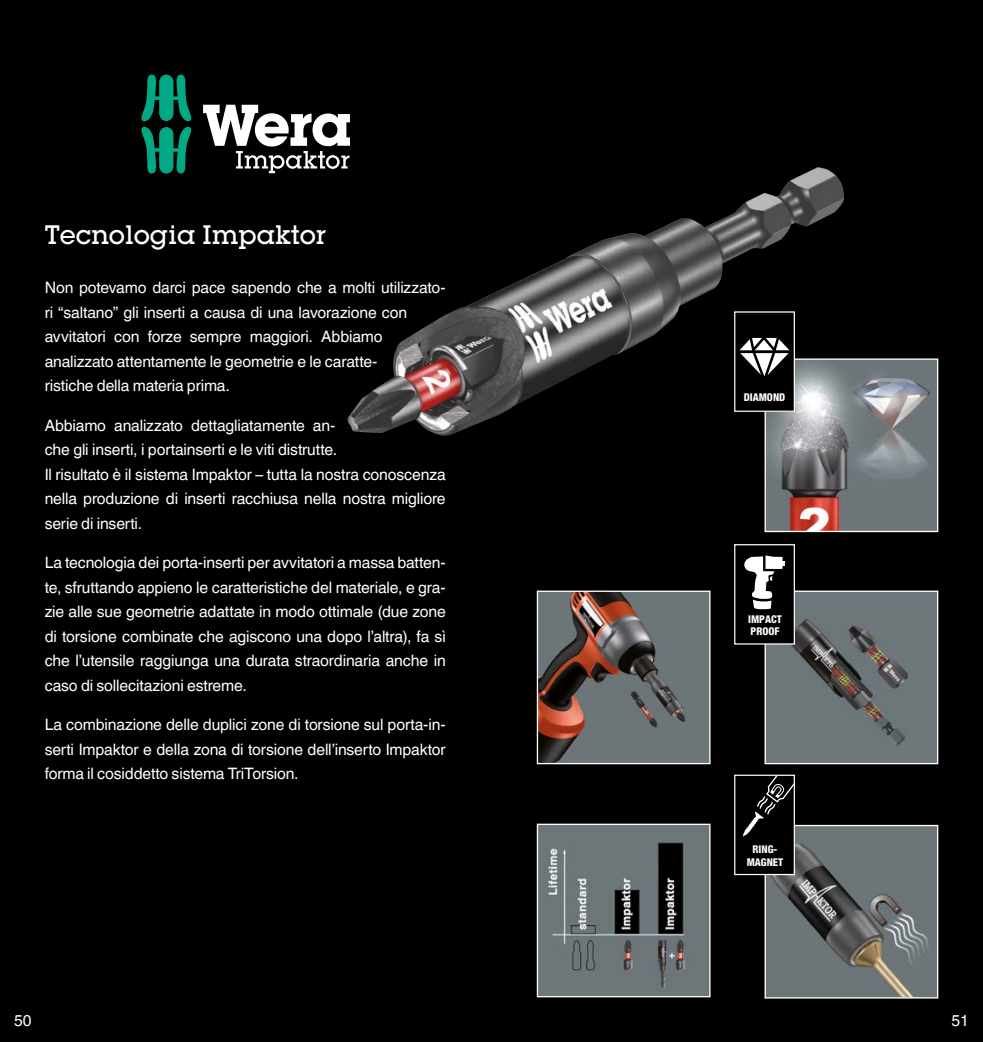
<style>
.page{position:relative;width:983px;height:1042px;background:#fff}
.page>*{position:absolute;margin:0;border:0;box-sizing:border-box;transform-origin:0 0}
.t1{font:28px "co lu regular multiling";color:#fff}
.t2{font:15.75px/24.5px "Helvetica World";letter-spacing:-.01em;color:#fff}
.t3{font:800 condensed 10.67px/12.6px "Helvetica Neue LT Std";color:#fff}
</style>
<div class="page">
<div style="left:0;top:0;width:982px;height:1042px;background:#000"></div>
<img style="left:347px;top:167px;width:496px;height:269px">
<svg style="left:141px;top:75px;width:51px;height:99px"></svg>
<svg style="left:203px;top:105px;width:147px;height:68px"></svg>
<div style="left:765px;top:591px;width:172px;height:172px;background:#6d767a"></div>
<img style="left:766px;top:609px;width:143px;height:137px">
<div style="left:764px;top:590px;width:174px;height:174px;border:1px solid #fff"></div>
<div style="left:734px;top:545px;width:60px;height:99px;background:#000"></div>
<div style="left:734px;top:544px;width:60px;height:100px;border:1px solid #fff"></div>
<svg style="left:744px;top:555px;width:40px;height:55px"></svg>
<img style="left:766px;top:827px;width:170px;height:169px">
<div style="left:764px;top:825px;width:174px;height:173px;border:1px solid #fff"></div>
<div style="left:734px;top:775px;width:60px;height:99px;background:#000"></div>
<div style="left:734px;top:774px;width:60px;height:101px;border:1px solid #fff"></div>
<svg style="left:743px;top:776px;width:50px;height:61px"></svg>
<img style="left:766px;top:360px;width:170px;height:170px">
<div style="left:764px;top:358px;width:174px;height:174px;border:1px solid #fff"></div>
<div style="left:734px;top:312px;width:60px;height:99px;background:#000"></div>
<div style="left:734px;top:311px;width:60px;height:101px;border:1px solid #fff"></div>
<svg style="left:739px;top:338px;width:50px;height:38px"></svg>
<img style="left:538px;top:592px;width:170px;height:170px">
<div style="left:536px;top:590px;width:174px;height:174px;border:1px solid #fff"></div>
<img style="left:538px;top:825px;width:170px;height:170px">
<div style="left:536px;top:823px;width:174px;height:174px;border:1px solid #fff"></div>
<h1 class="t1" style="left:45px;top:218px;width:283px">Tecnologia Impaktor</h1>
<p class="t2" style="left:45px;top:276px;width:402px">Non potevamo darci pace sapendo che a molti utilizzato&shy;ri “saltano” gli inserti a causa di una lavorazione con avvitatori con forze sempre maggiori. Abbiamo analizzato attentamente le geometrie e le caratte-<br>ristiche della materia prima.</p>
<p class="t2" style="left:45px;top:413px;width:402px">Abbiamo analizzato dettagliatamente an-<br>che gli inserti, i portainserti e le viti distrutte.<br>Il risultato è il sistema Impaktor – tutta la nostra conoscenza nella produzione di inserti racchiusa nella nostra migliore serie di inserti.</p>
<p class="t2" style="left:45px;top:550px;width:402px;text-align:justify">La tecnologia dei porta-inserti per avvitatori a massa batten&shy;te, sfruttando appieno le caratteristiche del materiale, e gra&shy;zie alle sue geometrie adattate in modo ottimale (due zone di torsione combinate che agiscono una dopo l’altra), fa sì che l’utensile raggiunga una durata straordinaria anche in caso di sollecitazioni estreme.</p>
<p class="t2" style="left:45px;top:712px;width:402px;text-align:justify">La combinazione delle duplici zone di torsione sul porta-in&shy;serti Impaktor e della zona di torsione dell’inserto Impaktor forma il cosiddetto sistema TriTorsion.</p>
<p class="t3" style="left:743px;top:391px;width:43px">DIAMOND</p>
<p class="t3" style="left:748px;top:612px;width:35px">IMPACT<br>PROOF</p>
<p class="t3" style="left:746px;top:843px;width:38px;text-align:center">RING-<br>MAGNET</p>
<p class="t2" style="left:14px;top:1008px;width:19px">50</p>
<p class="t2" style="left:951px;top:1008px;width:19px">51</p>
</div>
